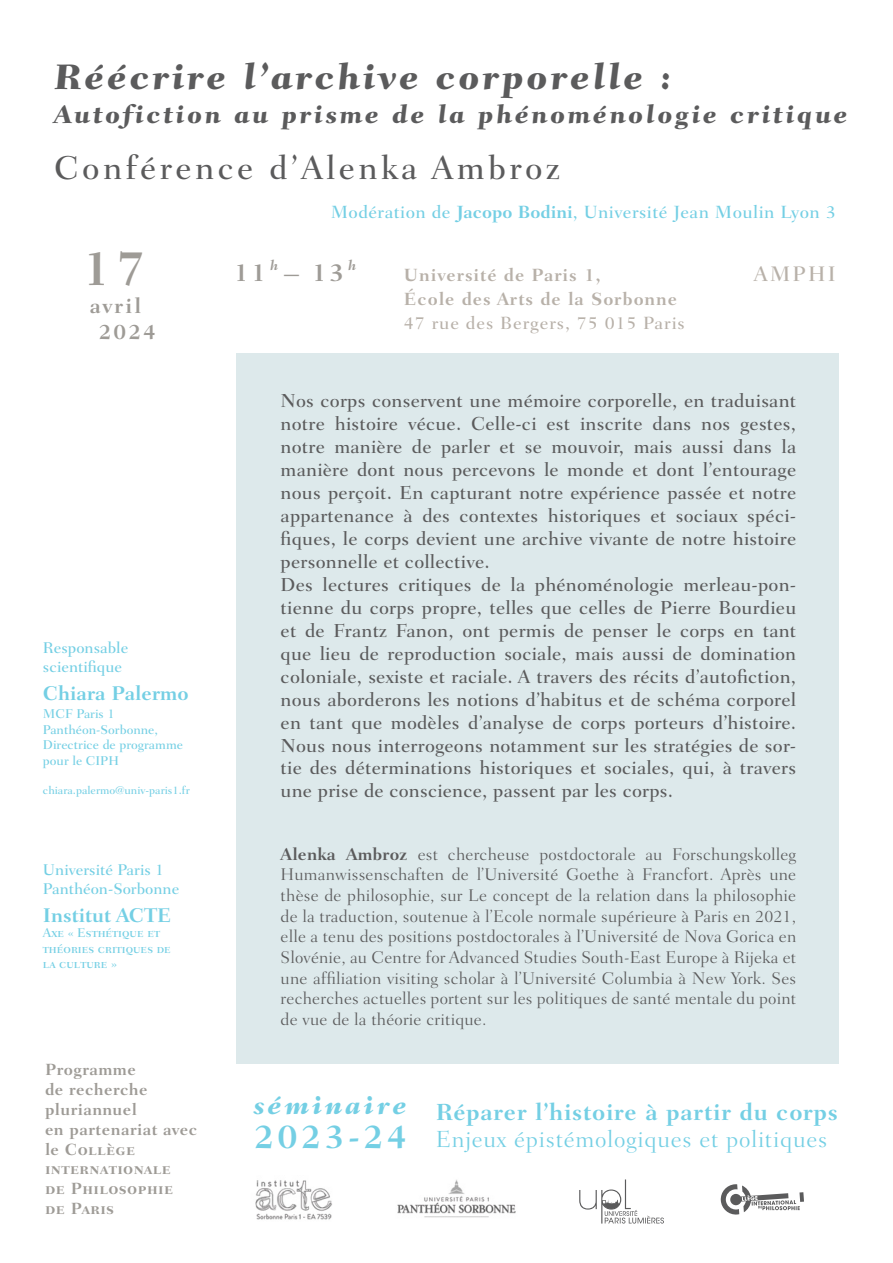
<style>
.page{position:relative;width:893px;height:1263px;background:#fff}
.page>*{position:absolute;margin:0;border:0;box-sizing:border-box;transform-origin:0 0}
.t1{font:700 49.65px "Fairfield LT Std";color:#9e9b96}
.t2{font:800 36px "Fairfield LT Std Caption";letter-spacing:.075em;color:#5b5b5c}
.t3{font:700 33.9px "Fairfield LT Std";letter-spacing:.1em;color:#74cfe4}
.t4{font:500 33.6px "Fairfield LT Std";letter-spacing:.1em;color:#5b5b5c}
.t5{font:italic 800 25.95px "Fairfield LT Std";letter-spacing:.125em;color:#74cfe4}
.t6{font:800 25.5px "Fairfield LT Std Caption";letter-spacing:.1em;color:#5b5b5c}
.t7{font:700 25.2px "Fairfield LT Std";color:#9e9b96}
.t8{font:300 23.7px "Fairfield LT Std";letter-spacing:.03em;color:#74cfe4}
.t9{font:700 23.7px "Fairfield LT Std";letter-spacing:.05em;color:#74cfe4}
.t10{font:700 21.45px/25.7px "Fairfield LT Std";letter-spacing:.1em;color:#9e9b96}
.t11{font:500 21.45px "Fairfield LT Std";letter-spacing:.1em;color:#b8b1a9}
.t12{font:700 20.1px "Fairfield LT Std";color:#74cfe4}
.t13{font:500 19.2px/23px "Fairfield LT Std";letter-spacing:.01em;color:#5b5b5c}
.t14{font:500 18px "Fairfield LT Std";letter-spacing:.025em;color:#74cfe4}
.t15{font:700 18px/24px "Fairfield LT Std";letter-spacing:.05em;color:#b8b1a9}
.t16{font:500 18px "Fairfield LT Std";letter-spacing:.05em;color:#b8b1a9}
.t17{font:300 17.25px/20.7px "Fairfield LT Std";letter-spacing:.01em;color:#5b5b5c;text-align:justify}
.t18{font:700 16.5px/19.8px "Fairfield LT Std";letter-spacing:.025em;color:#9e9b96}
.t19{font:500 15.9px/19px "Fairfield LT Std";color:#74cfe4}
.t20{font:italic 700 13.95px "Fairfield LT Std";color:#9e9b96}
.t21{font:500 12.9px/15.6px "Fairfield LT Std";color:#74cfe4}
.t22{font:500 11.25px "Fairfield LT Std";color:#74cfe4}
.s1{font-weight:700}
</style>
<div class="page">
<div style="left:236px;top:353px;width:603px;height:710px;background:#dde9eb"></div>
<svg style="left:579px;top:1179px;width:85px;height:44px"></svg>
<svg style="left:720px;top:1184px;width:84px;height:31px"></svg>
<img style="left:397px;top:1179px;width:119px;height:39px">
<img style="left:255px;top:1180px;width:77px;height:40px">
<h2 class="t2" style="left:54px;top:56px;width:619px">Réécrire l’archive corporelle :</h2>
<h3 class="t6" style="left:54px;top:100px;width:796px">Autofiction au prisme de la phénoménologie critique</h3>
<h3 class="t4" style="left:54px;top:148px;width:507px">Conférence d’Alenka Ambroz</h3>
<h1 class="t1" style="left:82px;top:239px;width:65px">17</h1>
<p class="t10" style="left:99px;top:293px;width:59px;text-indent:-9px">avril<br>2024</p>
<p class="t19" style="left:43px;top:638px;width:87px">Responsable scientifique</p>
<p class="t12" style="left:43px;top:681px;width:147px">Chiara Palermo</p>
<p class="t21" style="left:43px;top:706px;width:142px">MCF Paris 1<br>Panthéon-Sorbonne,<br>Directrice de programme pour le CIPH</p>
<p class="t22" style="left:43px;top:784px;width:148px">chiara.palermo@univ-paris1.fr</p>
<p class="t19" style="left:43px;top:860px;width:138px">Université Paris 1<br>Panthéon-Sorbonne</p>
<p class="t12" style="left:43px;top:903px;width:130px">Institut ACTE</p>
<p class="t21" style="left:43px;top:925px;width:129px">Axe « Esthétique et théories critiques de la culture »</p>
<p class="t18" style="left:45px;top:1060px;width:154px">Programme<br>de recherche pluriannuel<br>en partenariat avec le Collège internationale<br>de Philosophie<br>de Paris</p>
<p class="t14" style="left:331px;top:202px;width:506px">Modération de <span class="s1">Jacopo Bodini</span>, Université Jean Moulin Lyon 3</p>
<p class="t20" style="left:270px;top:256px;width:10px">h</p>
<p class="t20" style="left:348px;top:256px;width:10px">h</p>
<h3 class="t7" style="left:234px;top:258px;width:112px">11 – 13</h3>
<p class="t11" style="left:754px;top:262px;width:83px">AMPHI</p>
<p class="t15" style="left:404px;top:263px;width:275px">Université de Paris 1,<br>École des Arts de la Sorbonne</p>
<p class="t16" style="left:404px;top:312px;width:282px">47 rue des Bergers, 75 015 Paris</p>
<p class="t13" style="left:281px;top:389px;width:517px">Nos corps conservent une mémoire corporelle, en traduisant notre histoire vécue. Celle-ci est inscrite dans nos gestes, notre manière de parler et se mouvoir, mais aussi dans la manière dont nous percevons le monde et dont l’entourage nous perçoit. En capturant notre expérience passée et notre appartenance à des contextes historiques et sociaux spéci&shy;fiques, le corps devient une archive vivante de notre histoire personnelle et collective.<br>Des lectures critiques de la phénoménologie merleau-pon&shy;tienne du corps propre, telles que celles de Pierre Bourdieu et de Frantz Fanon, ont permis de penser le corps en tant que lieu de reproduction sociale, mais aussi de domination coloniale, sexiste et raciale. A travers des récits d’autofiction, nous aborderons les notions d’habitus et de schéma corporel en tant que modèles d’analyse de corps porteurs d’histoire.<br>Nous nous interrogeons notamment sur les stratégies de sor&shy;tie des déterminations historiques et sociales, qui, à travers une prise de conscience, passent par les corps.</p>
<p class="t17" style="left:281px;top:843px;width:517px"><span class="s1">Alenka Ambroz</span> est chercheuse postdoctorale au Forschungskolleg Humanwissenschaften de l’Université Goethe à Francfort. Après une thèse de philosophie, sur Le concept de la relation dans la philosophie de la traduction, soutenue à l’Ecole normale supérieure à Paris en 2021, elle a tenu des positions postdoctorales à l’Université de Nova Gorica en Slovénie, au Centre for Advanced Studies South-East Europe à Rijeka et une affiliation visiting scholar à l’Université Columbia à New York. Ses recherches actuelles portent sur les politiques de santé mentale du point de vue de la théorie critique.</p>
<h3 class="t5" style="left:254px;top:1089px;width:154px">séminaire</h3>
<h3 class="t3" style="left:254px;top:1117px;width:154px">2023-24</h3>
<p class="t9" style="left:436px;top:1098px;width:404px">Réparer l’histoire à partir du corps</p>
<p class="t8" style="left:436px;top:1126px;width:393px">Enjeux épistémologiques et politiques</p>
</div>
